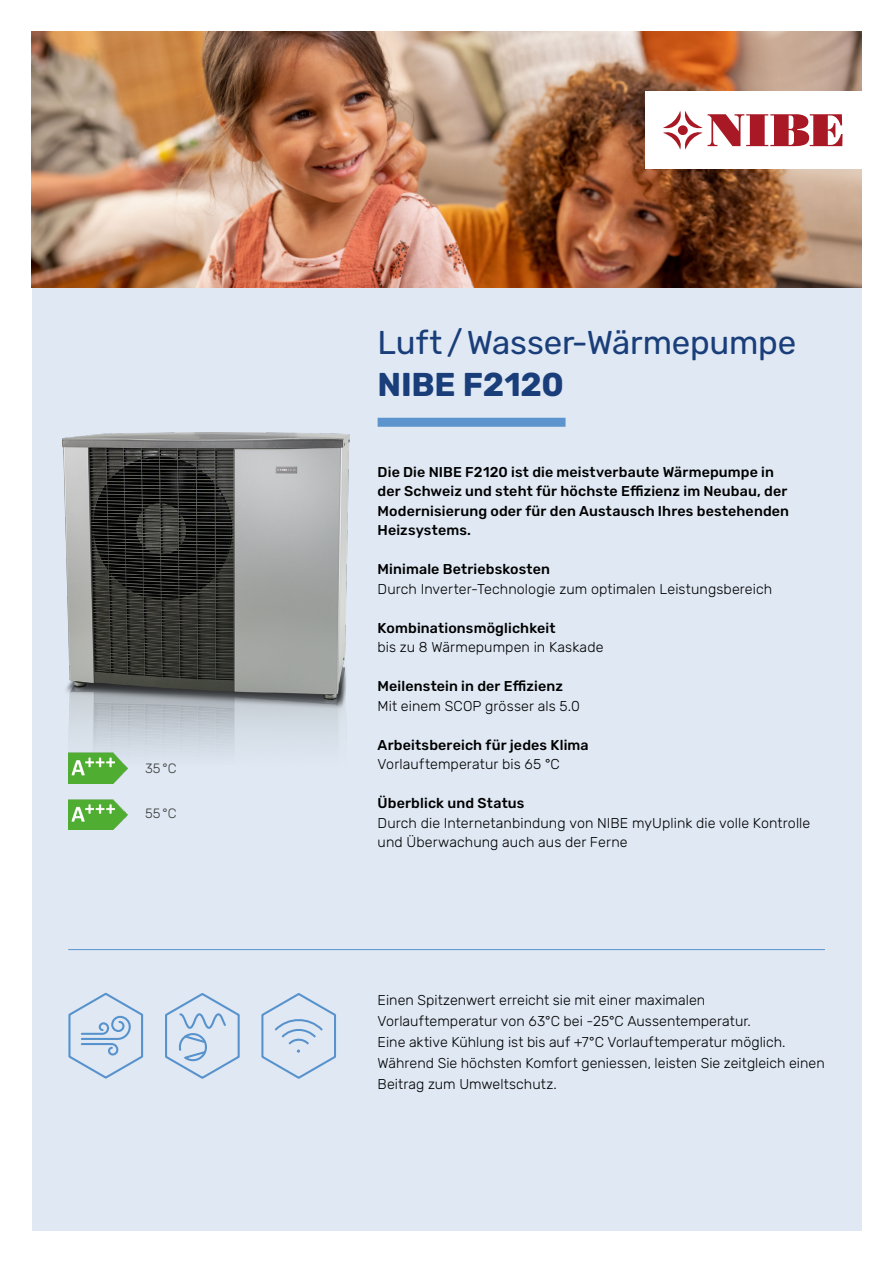
<style>
.page{position:relative;width:893px;height:1263px;background:#fff}
.page>*{position:absolute;margin:0;border:0;box-sizing:border-box;transform-origin:0 0}
.t1{font:33px "Rubik";letter-spacing:-.005em;color:#1a3e7a}
.t2{font:700 33px "Rubik";letter-spacing:-.005em;color:#1a3e7a}
.t3{font:300 14.25px/21px "Rubik";letter-spacing:.005em;color:#000}
.t4{font:500 14.25px/19.5px "Rubik";letter-spacing:.01em;color:#000}
.t5{font:300 13.5px "Rubik";color:#3c3c3b}
</style>
<div class="page">
<div style="left:32px;top:32px;width:829px;height:1199px;background:#dfe8f3"></div>
<img style="left:32px;top:32px;width:829px;height:255px">
<div style="left:645px;top:91px;width:217px;height:78px;background:#fff"></div>
<svg style="left:663px;top:111px;width:179px;height:39px"></svg>
<svg style="left:165px;top:993px;width:75px;height:86px"></svg>
<hr style="left:68px;top:949px;width:757px;height:1px;background:#5d94ce">
<svg style="left:68px;top:992px;width:76px;height:87px"></svg>
<div style="left:378px;top:418px;width:188px;height:9px;background:#5d94ce"></div>
<svg style="left:261px;top:993px;width:75px;height:86px"></svg>
<img style="left:63px;top:432px;width:287px;height:321px">
<img style="left:68px;top:753px;width:60px;height:30px">
<img style="left:68px;top:799px;width:60px;height:30px">
<p class="t5" style="left:145px;top:761px;width:33px">35 °C</p>
<p class="t5" style="left:145px;top:806px;width:33px">55 °C</p>
<h1 class="t1" style="left:378px;top:324px;width:420px">Luft /Wasser-Wärmepumpe</h1>
<h1 class="t2" style="left:378px;top:365px;width:188px">NIBE F2120</h1>
<p class="t4" style="left:378px;top:463px;width:413px">Die Die NIBE F2120 ist die meistverbaute Wärmepumpe in der Schweiz und steht für höchste Effizienz im Neubau, der Modernisierung oder für den Austausch Ihres bestehenden Heizsystems.</p>
<p class="t4" style="left:378px;top:560px;width:174px">Minimale Betriebskosten</p>
<p class="t3" style="left:378px;top:579px;width:396px">Durch Inverter-Technologie zum optimalen Leistungsbereich</p>
<p class="t4" style="left:378px;top:618px;width:179px">Kombinationsmöglichkeit</p>
<p class="t3" style="left:378px;top:637px;width:227px">bis zu 8 Wärmepumpen in Kaskade</p>
<p class="t4" style="left:378px;top:677px;width:187px">Meilenstein in der Effizienz</p>
<p class="t3" style="left:378px;top:696px;width:204px">Mit einem SCOP grösser als 5.0</p>
<p class="t4" style="left:378px;top:735px;width:213px">Arbeitsbereich für jedes Klima</p>
<p class="t3" style="left:378px;top:754px;width:184px">Vorlauftemperatur bis 65 °C</p>
<p class="t4" style="left:378px;top:794px;width:148px">Überblick und Status</p>
<p class="t3" style="left:378px;top:813px;width:434px;line-height:19.5px">Durch die Internetanbindung von NIBE myUplink die volle Kontrolle und Überwachung auch aus der Ferne</p>
<p class="t3" style="left:378px;top:990px;width:449px">Einen Spitzenwert erreicht sie mit einer maximalen Vorlauftemperatur von 63°C bei -25°C Aussentemperatur.<br>Eine aktive Kühlung ist bis auf +7°C Vorlauftemperatur möglich.<br>Während Sie höchsten Komfort geniessen, leisten Sie zeitgleich einen Beitrag zum Umweltschutz.</p>
</div>
